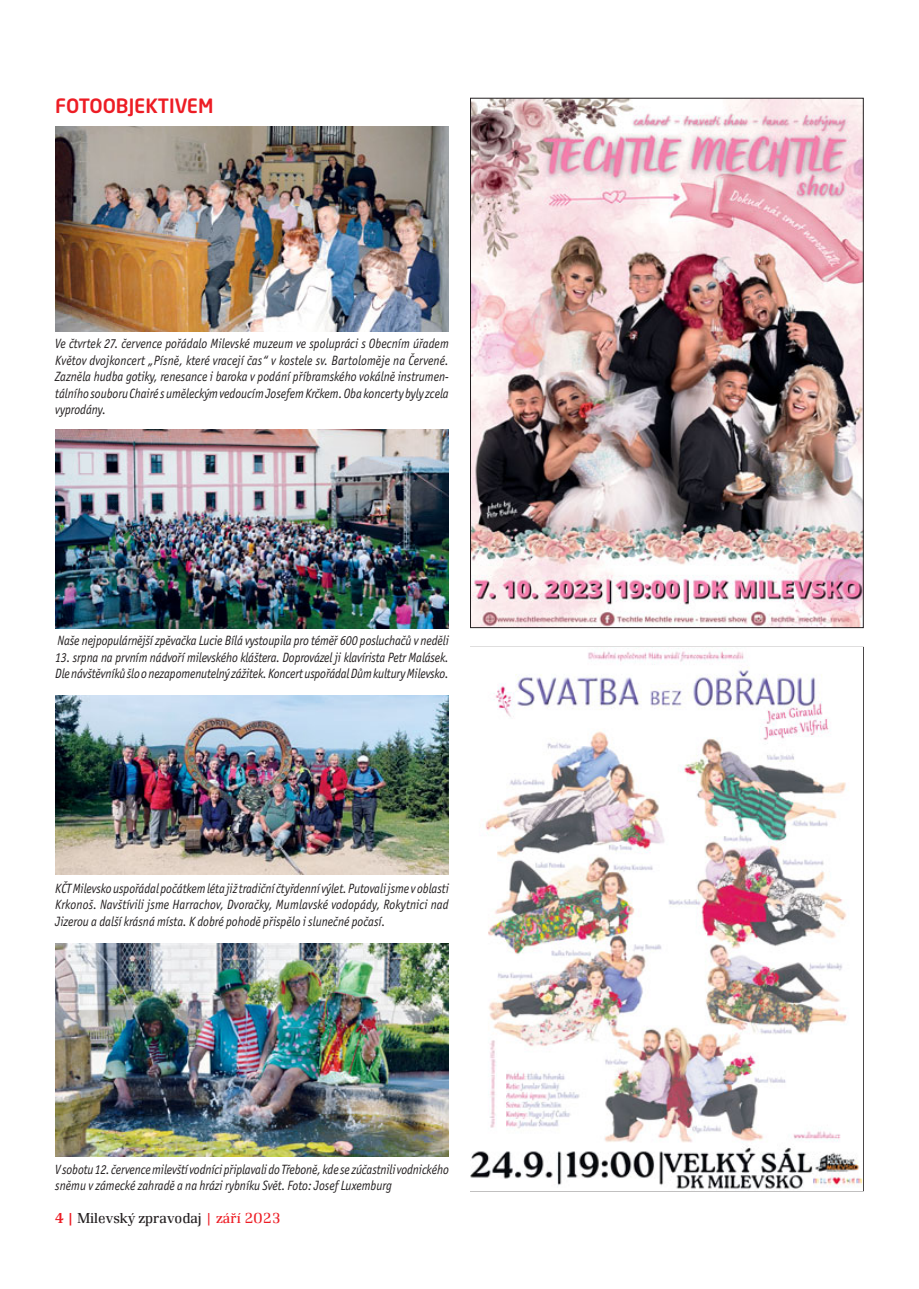
<style>
.page{position:relative;width:919px;height:1289px;background:#fff}
.page>*{position:absolute;margin:0;border:0;box-sizing:border-box;transform-origin:0 0}
.t1{font:500 19.5px "Neo Sans Pro";color:#ed1c24}
.t2{font:300 15px "Renault TOT";color:#231f20}
.t3{font:italic 13.5px/16.5px "Officina Sans Itc TOT";letter-spacing:-.01em;color:#231f20;text-align:justify;scale:.9 1}
.s1{font-weight:500;color:#ed1c24}
.s2{color:#ed1c24}
</style>
<div class="page">
<img style="left:55px;top:695px;width:394px;height:179px">
<img style="left:55px;top:943px;width:394px;height:213px">
<img style="left:55px;top:126px;width:394px;height:206px">
<img style="left:55px;top:430px;width:394px;height:198px">
<img style="left:470px;top:97px;width:394px;height:1094px">
<img style="left:471px;top:647px;width:391px;height:543px">
<h1 class="t1" style="left:55px;top:95px;width:160px">FOTOOBJEKTIVEM</h1>
<p class="t3" style="left:55px;top:336px;width:439px">Ve čtvrtek 27. července pořádalo Milevské muzeum ve spolupráci s Obecním úřadem Květov dvojkoncert „Písně, které vracejí čas“ v kostele sv. Bartoloměje na Červené.<br>Zazněla hudba gotiky, renesance i baroka v podání příbramského vokálně instrumen&shy;tálního souboru Chairé s uměleckým vedoucím Josefem Krčkem. Oba koncerty byly zcela vyprodány.</p>
<p class="t3" style="left:58px;top:633px;width:436px">Naše nejpopulárnější zpěvačka Lucie Bílá vystoupila pro téměř 600 posluchačů v neděli</p>
<p class="t3" style="left:55px;top:650px;width:438px">13. srpna na prvním nádvoří milevského kláštera. Doprovázel ji klavírista Petr Malásek.<br>Dle návštěvníků šlo o nezapomenutelný zážitek. Koncert uspořádal Dům kultury Milevsko.</p>
<p class="t3" style="left:55px;top:881px;width:438px">KČT Milevsko uspořádal počátkem léta již tradiční čtyřdenní výlet. Putovali jsme v oblasti Krkonoš. Navštívili jsme Harrachov, Dvoračky, Mumlavské vodopády, Rokytnici nad Jizerou a další krásná místa. K dobré pohodě přispělo i slunečné počasí.</p>
<p class="t3" style="left:55px;top:1161px;width:439px">V sobotu 12. července milevští vodníci připlavali do Třeboně, kde se zúčastnili vodnického sněmu v zámecké zahradě a na hrázi rybníku Svět. Foto: Josef Luxemburg</p>
<p class="t2" style="left:55px;top:1212px;width:227px"><span class="s1">4 |</span> Milevský zpravodaj <span class="s2">| září 2023</span></p>
</div>
